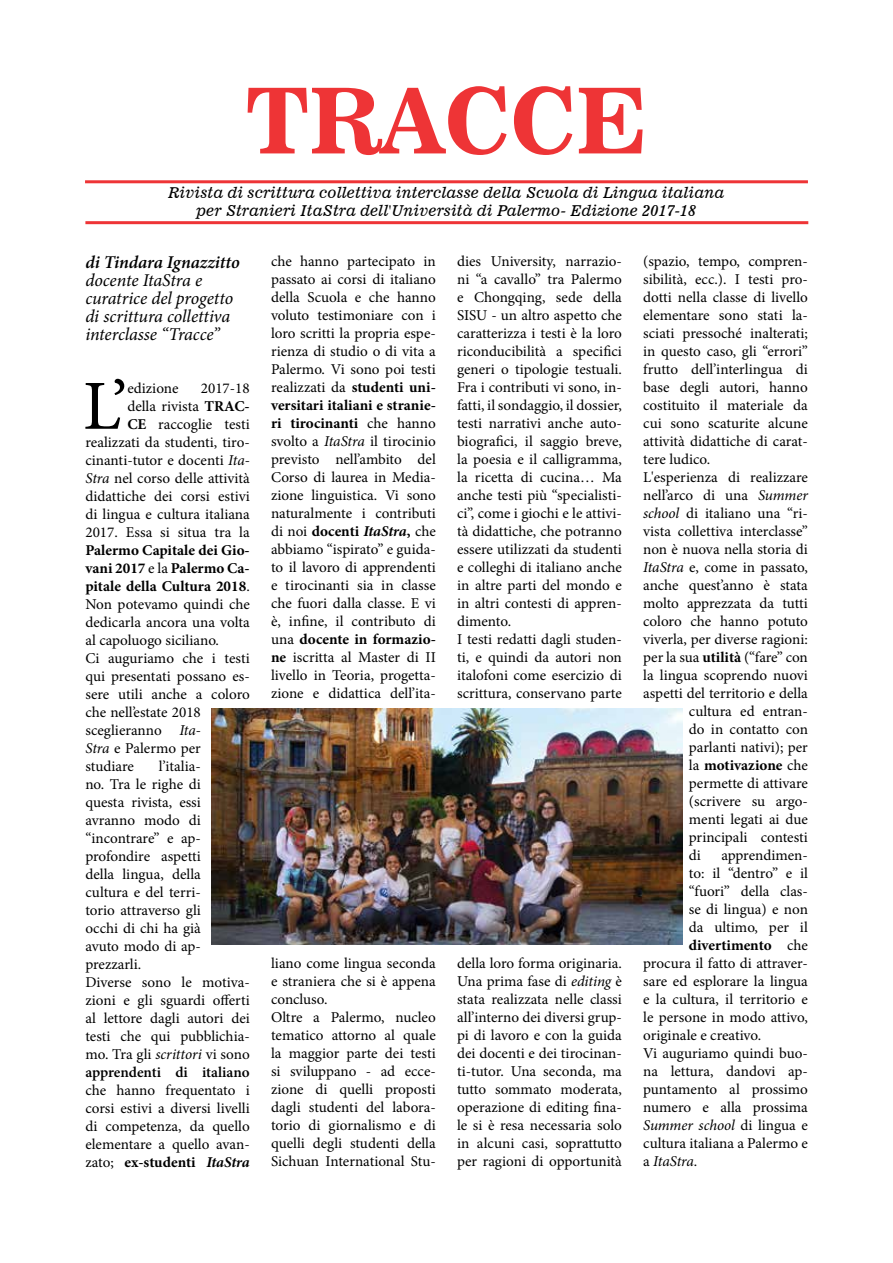
<style>
.page{position:relative;width:893px;height:1263px;background:#fff}
.page>*{position:absolute;margin:0;border:0;box-sizing:border-box;transform-origin:0 0}
.t1{font:90px "News 706 BT Bold C";color:#ee3436}
.t2{font:70.35px "Minion Pro";color:#000}
.t3{font:italic 18px/18px "Minion Pro";letter-spacing:-.01em;color:#000}
.t4{font:italic 600 18px "Minion Pro";letter-spacing:-.005em;color:#000}
.t5{font:15px/18px "Minion Pro";color:#000}
.t6{font:15px/18px "News 701 BT Italic A";color:#000;text-align:center}
.t7{font:700 15px "Minion Pro";color:#000}
.t8{font:italic 15px "Minion Pro";letter-spacing:-.01em;color:#000}
.s1{font-weight:700}
.s2{font-style:italic}
.s3{font-weight:700;font-style:italic}
.s4{font-weight:400}
.s5{font-style:normal}
.s6{font-weight:600}
</style>
<div class="page">
<hr style="left:85px;top:180px;width:723px;height:3px;background:#ee3436">
<hr style="left:85px;top:221px;width:723px;height:3px;background:#ee3436">
<img style="left:212px;top:708px;width:470px;height:236px">
<h1 class="t1" style="left:246px;top:67px;width:403px">TRACCE</h1>
<p class="t6" style="left:168px;top:183px;width:558px">Rivista di scrittura collettiva interclasse della Scuola di Lingua italiana per Stranieri ItaStra dell'Università di Palermo- Edizione 2017-18</p>
<p class="t4" style="left:85px;top:250px;width:156px">di Tindara Ignazzitto</p>
<p class="t3" style="left:85px;top:271px;width:149px">docente ItaStra e curatrice del progetto di scrittura collettiva interclasse “Tracce”</p>
<h2 class="t2" style="left:83px;top:359px;width:46px">L’</h2>
<p class="t5" style="left:127px;top:379px;width:53px">edizione</p>
<p class="t5" style="left:457px;top:252px;width:166px">dies University, narrazio&shy;ni “a cavallo” tra Palermo e Chongqing, sede della<br>SISU - un altro aspetto che caratterizza i testi è la loro riconducibilità a specifici generi o tipologie testuali.<br>Fra i contributi vi sono, in&shy;fatti, il sondaggio, il dossier, testi narrativi anche auto&shy;biografici, il saggio breve, la poesia e il calligramma, la ricetta di cucina… Ma anche testi più “specialisti&shy;ci”, come i giochi e le attivi&shy;tà didattiche, che potranno essere utilizzati da studenti e colleghi di italiano anche in altre parti del mondo e in altri contesti di appren&shy;dimento.<br>I testi redatti dagli studen&shy;ti, e quindi da autori non italofoni come esercizio di scrittura, conservano parte</p>
<p class="t5" style="left:271px;top:252px;width:166px;text-align:justify">che hanno partecipato in passato ai corsi di italiano della Scuola e che hanno voluto testimoniare con i loro scritti la propria espe&shy;rienza di studio o di vita a Palermo. Vi sono poi testi realizzati da <span class="s1">studenti uni&shy;versitari italiani e stranie&shy;ri tirocinanti</span> che hanno svolto a <span class="s2">ItaStra</span> il tirocinio previsto nell’ambito del Corso di laurea in Media&shy;zione linguistica. Vi sono naturalmente i contributi di noi <span class="s1">docenti</span> <span class="s3">ItaStra</span><span class="s1">,</span> che abbiamo “ispirato” e guida&shy;to il lavoro di apprendenti e tirocinanti sia in classe che fuori dalla classe. E vi è, infine, il contributo di una <span class="s1">docente in formazio&shy;ne</span> iscritta al Master di II livello in Teoria, progetta&shy;zione e didattica dell’ita-</p>
<p class="t5" style="left:643px;top:252px;width:166px">(spazio, tempo, compren-</p>
<p class="t5" style="left:643px;top:270px;width:166px">sibilità, ecc.). I testi pro-</p>
<p class="t5" style="left:643px;top:288px;width:166px">dotti nella classe di livello</p>
<p class="t5" style="left:643px;top:306px;width:166px">elementare sono stati la-</p>
<p class="t5" style="left:643px;top:324px;width:166px">sciati pressoché inalterati;</p>
<p class="t5" style="left:643px;top:342px;width:166px">in questo caso, gli “errori”</p>
<p class="t5" style="left:643px;top:360px;width:166px">frutto dell’interlingua di</p>
<p class="t5" style="left:643px;top:378px;width:166px">base degli autori, hanno</p>
<p class="t5" style="left:643px;top:396px;width:166px">costituito il materiale da</p>
<p class="t5" style="left:643px;top:414px;width:166px">cui sono scaturite alcune</p>
<p class="t5" style="left:643px;top:432px;width:166px">attività didattiche di carat-</p>
<p class="t5" style="left:643px;top:450px;width:69px">tere ludico.</p>
<p class="t5" style="left:643px;top:468px;width:166px">L'esperienza di realizzare</p>
<p class="t5" style="left:643px;top:486px;width:166px">nell’arco di una <span class="s2">Summer</span></p>
<p class="t5" style="left:643px;top:504px;width:166px"><span class="s2">school</span> di italiano una “ri-</p>
<p class="t5" style="left:643px;top:522px;width:166px">vista collettiva interclasse”</p>
<p class="t5" style="left:643px;top:540px;width:166px">non è nuova nella storia di</p>
<p class="t5" style="left:643px;top:558px;width:166px"><span class="s2">ItaStra</span> e, come in passato,</p>
<p class="t5" style="left:643px;top:576px;width:166px">anche quest’anno è stata</p>
<p class="t5" style="left:643px;top:594px;width:166px">molto apprezzata da tutti</p>
<p class="t5" style="left:643px;top:612px;width:166px">coloro che hanno potuto</p>
<p class="t5" style="left:643px;top:630px;width:166px">viverla, per diverse ragioni:</p>
<p class="t5" style="left:643px;top:648px;width:166px">per la sua <span class="s1">utilità</span> (“fare” con</p>
<p class="t5" style="left:643px;top:666px;width:166px">la lingua scoprendo nuovi</p>
<p class="t5" style="left:643px;top:684px;width:166px">aspetti del territorio e della</p>
<p class="t5" style="left:689px;top:702px;width:121px">cultura ed entran-</p>
<p class="t5" style="left:689px;top:720px;width:121px">do in contatto con</p>
<p class="t5" style="left:689px;top:738px;width:121px">parlanti nativi); per</p>
<p class="t7" style="left:689px;top:755px;width:121px"><span class="s4">la</span> motivazione <span class="s4">che</span></p>
<p class="t5" style="left:689px;top:774px;width:121px">permette di attivare</p>
<p class="t5" style="left:689px;top:792px;width:121px">(scrivere su argo-</p>
<p class="t5" style="left:689px;top:810px;width:121px">menti legati ai due</p>
<p class="t5" style="left:689px;top:828px;width:121px">principali contesti</p>
<p class="t5" style="left:689px;top:846px;width:14px">di</p>
<p class="t5" style="left:721px;top:846px;width:88px">apprendimen-</p>
<p class="t5" style="left:689px;top:864px;width:121px">to: il “dentro” e il</p>
<p class="t5" style="left:689px;top:882px;width:121px">“fuori” della clas-</p>
<p class="t5" style="left:689px;top:900px;width:121px">se di lingua) e non</p>
<p class="t5" style="left:689px;top:918px;width:121px">da ultimo, per il</p>
<p class="t7" style="left:689px;top:935px;width:121px">divertimento <span class="s4">che</span></p>
<p class="t5" style="left:643px;top:954px;width:166px">procura il fatto di attraver-</p>
<p class="t5" style="left:643px;top:972px;width:166px">sare ed esplorare la lingua</p>
<p class="t5" style="left:643px;top:990px;width:166px">e la cultura, il territorio e</p>
<p class="t5" style="left:643px;top:1008px;width:166px">le persone in modo attivo,</p>
<p class="t5" style="left:643px;top:1026px;width:120px">originale e creativo.</p>
<p class="t5" style="left:643px;top:1044px;width:166px">Vi auguriamo quindi buo-</p>
<p class="t5" style="left:643px;top:1062px;width:166px">na lettura, dandovi ap-</p>
<p class="t5" style="left:643px;top:1080px;width:166px">puntamento al prossimo</p>
<p class="t5" style="left:643px;top:1098px;width:166px">numero e alla prossima</p>
<p class="t8" style="left:643px;top:1115px;width:166px">Summer school <span class="s5">di lingua e</span></p>
<p class="t5" style="left:643px;top:1134px;width:166px">cultura italiana a Palermo e</p>
<p class="t8" style="left:643px;top:1151px;width:56px"><span class="s5">a</span> ItaStra<span class="s5">.</span></p>
<p class="t5" style="left:85px;top:379px;width:166px;text-align:right">2017-18<br>della rivista <span class="s1">TRAC-<br>CE</span> raccoglie testi realizzati da studenti, tiro&shy;cinanti-tutor e docenti <span class="s2">Ita-<br>Stra</span> nel corso delle attività didattiche dei corsi estivi di lingua e cultura italiana<br>2017. Essa si situa tra la</p>
<p class="t5" style="left:85px;top:541px;width:166px"><span class="s1">Palermo Capitale dei Gio&shy;vani 2017</span> e la <span class="s1">Palermo Ca&shy;pitale della Cultura 2018</span>.<br>Non potevamo quindi che dedicarla ancora una volta al capoluogo siciliano.<br>Ci auguriamo che i testi qui presentati possano es&shy;sere utili anche a coloro che nell’estate 2018 sceglieranno <span class="s2">Ita-<br>Stra</span> e Palermo per studiare</p>
<p class="t5" style="left:85px;top:757px;width:166px;text-indent:74px">l’italia-<br>no. Tra le righe di<br>questa rivista, essi avranno modo di “incontrare” e ap&shy;profondire aspetti<br>della lingua, della<br>cultura e del terri-<br>torio attraverso gli<br>occhi di chi ha già<br>avuto modo di ap&shy;prezzarli.<br>Diverse sono le motiva&shy;zioni e gli sguardi offerti al lettore dagli autori dei testi che qui pubblichia&shy;mo. Tra gli <span class="s2">scrittori</span> vi sono <span class="s6">apprendenti di italiano</span></p>
<p class="t5" style="left:85px;top:1081px;width:166px;text-align:justify">che hanno frequentato i corsi estivi a diversi livelli di competenza, da quello elementare a quello avan&shy;zato; <span class="s1">ex-studenti</span> <span class="s3">ItaStra</span></p>
<p class="t5" style="left:271px;top:954px;width:166px">liano come lingua seconda e straniera che si è appena concluso.<br>Oltre a Palermo, nucleo tematico attorno al quale la maggior parte dei testi si sviluppano - ad ecce&shy;zione di quelli proposti dagli studenti del labora&shy;torio di giornalismo e di quelli degli studenti della<br>Sichuan International Stu-</p>
<p class="t5" style="left:457px;top:954px;width:166px;text-align:justify">della loro forma originaria.<br>Una prima fase di <span class="s2">editing</span> è stata realizzata nelle classi all’interno dei diversi grup&shy;pi di lavoro e con la guida dei docenti e dei tirocinan&shy;ti-tutor. Una seconda, ma tutto sommato moderata, operazione di editing fina&shy;le si è resa necessaria solo in alcuni casi, soprattutto per ragioni di opportunità</p>
</div>
